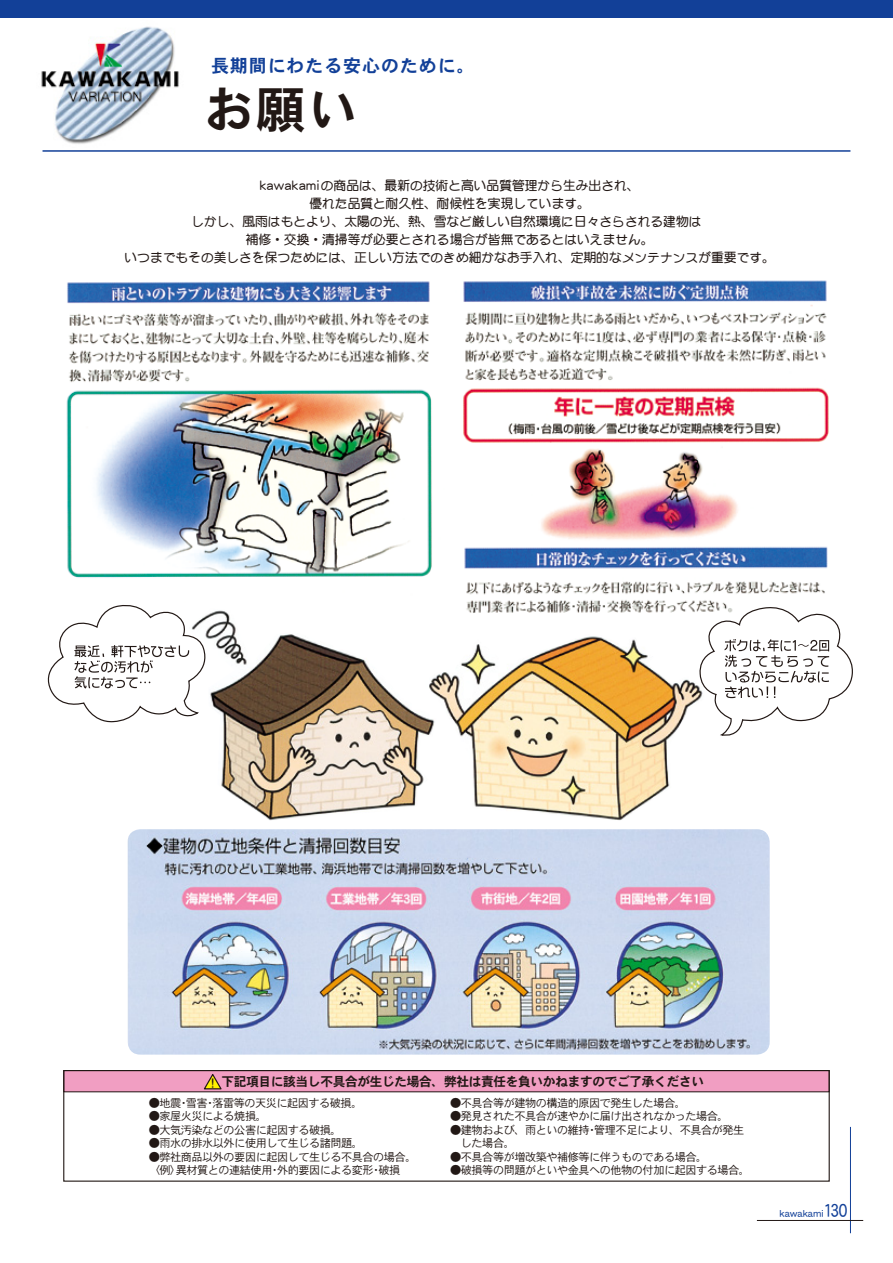
<style>
.page{position:relative;width:893px;height:1263px;background:#fff}
.page>*{position:absolute;margin:0;border:0;box-sizing:border-box;transform-origin:0 0}
.t1{font:49.5px "DFPHS Gothic CID W7";color:#221815}
.t2{font:18px "DFPHS Gothic CID W7";letter-spacing:.05em;color:#124098}
.t3{font:700 12.75px/18px "DFP Maru Gothic CID";color:#221815;text-align:center}
.t4{font:12.75px "DFPHS Gothic CID W7";letter-spacing:-.03em;color:#221815}
.t5{font:11.25px/13.5px "DFPHS Gothic CID W3";letter-spacing:-.05em;color:#221815}
.t6{font:9.75px "DFPHS Gothic CID W5";color:#124098}
.s1{font-family:"DFPHS Gothic CID W5";font-size:12px}
.s2{font-size:18px}
</style>
<div class="page">
<img style="left:128px;top:829px;width:642px;height:225px">
<img style="left:66px;top:281px;width:763px;height:332px">
<img style="left:210px;top:609px;width:226px;height:211px">
<img style="left:425px;top:634px;width:273px;height:187px">
<div style="left:64px;top:1070px;width:765px;height:22px;background:#f19ec2"></div>
<div style="left:63px;top:1070px;width:767px;height:112px;border:1px solid #221815"></div>
<svg style="left:204px;top:1074px;width:18px;height:16px"></svg>
<hr style="left:43px;top:150px;width:807px;height:2px;background:#124098">
<div style="left:0;top:0;width:893px;height:17px;background:#124098"></div>
<img style="left:41px;top:26px;width:138px;height:118px">
<hr style="left:850px;top:1127px;width:1px;height:106px;background:#124098">
<hr style="left:757px;top:1220px;width:106px;height:1px;background:#221815">
<svg style="left:47px;top:602px;width:163px;height:121px"></svg>
<svg style="left:698px;top:603px;width:155px;height:133px"></svg>
<h2 class="t2" style="left:211px;top:56px;width:265px">長期間にわたる安心のために。</h2>
<h1 class="t1" style="left:204px;top:83px;width:155px">お願い</h1>
<p class="t3" style="left:125px;top:176px;width:652px">kawakamiの商品は、最新の技術と高い品質管理から生み出され、<br>優れた品質と耐久性、耐候性を実現しています。<br>しかし、風雨はもとより、太陽の光、熱、雪など厳しい自然環境に日々さらされる建物は<br>補修・交換・清掃等が必要とされる場合が皆無であるとはいえません。<br>いつまでもその美しさを保つためには、正しい方法でのきめ細かなお手入れ、定期的なメンテナンスが重要です。</p>
<p class="t4" style="left:207px;top:1074px;width:499px"><span class="s1">！</span>下記項目に該当し不具合が生じた場合、弊社は責任を負いかねますのでご了承ください</p>
<p class="t5" style="left:149px;top:1096px;width:215px">●地震・雪害・落雷等の天災に起因する破損。</p>
<p class="t5" style="left:149px;top:1109px;width:120px">●家屋火災による焼損。</p>
<p class="t5" style="left:149px;top:1123px;width:194px">●大気汚染などの公害に起因する破損。</p>
<p class="t5" style="left:149px;top:1136px;width:216px">●雨水の排水以外に使用して生じる諸問題。</p>
<p class="t5" style="left:149px;top:1150px;width:269px">●弊社商品以外の要因に起因して生じる不具合の場合。〈例〉異材質との連結使用・外的要因による変形・破損</p>
<p class="t5" style="left:450px;top:1096px;width:237px">●不具合等が建物の構造的原因で発生した場合。</p>
<p class="t5" style="left:450px;top:1109px;width:280px">●発見された不具合が速やかに届け出されなかった場合。</p>
<p class="t5" style="left:450px;top:1123px;width:296px">●建物および、雨といの維持・管理不足により、不具合が発生　した場合。</p>
<p class="t5" style="left:450px;top:1150px;width:259px">●不具合等が増改築や補修等に伴うものである場合。</p>
<p class="t5" style="left:450px;top:1163px;width:301px">●破損等の問題がといや金具への他物の付加に起因する場合。</p>
<p class="t6" style="left:780px;top:1208px;width:69px">kawakami<span class="s2">130</span></p>
</div>
